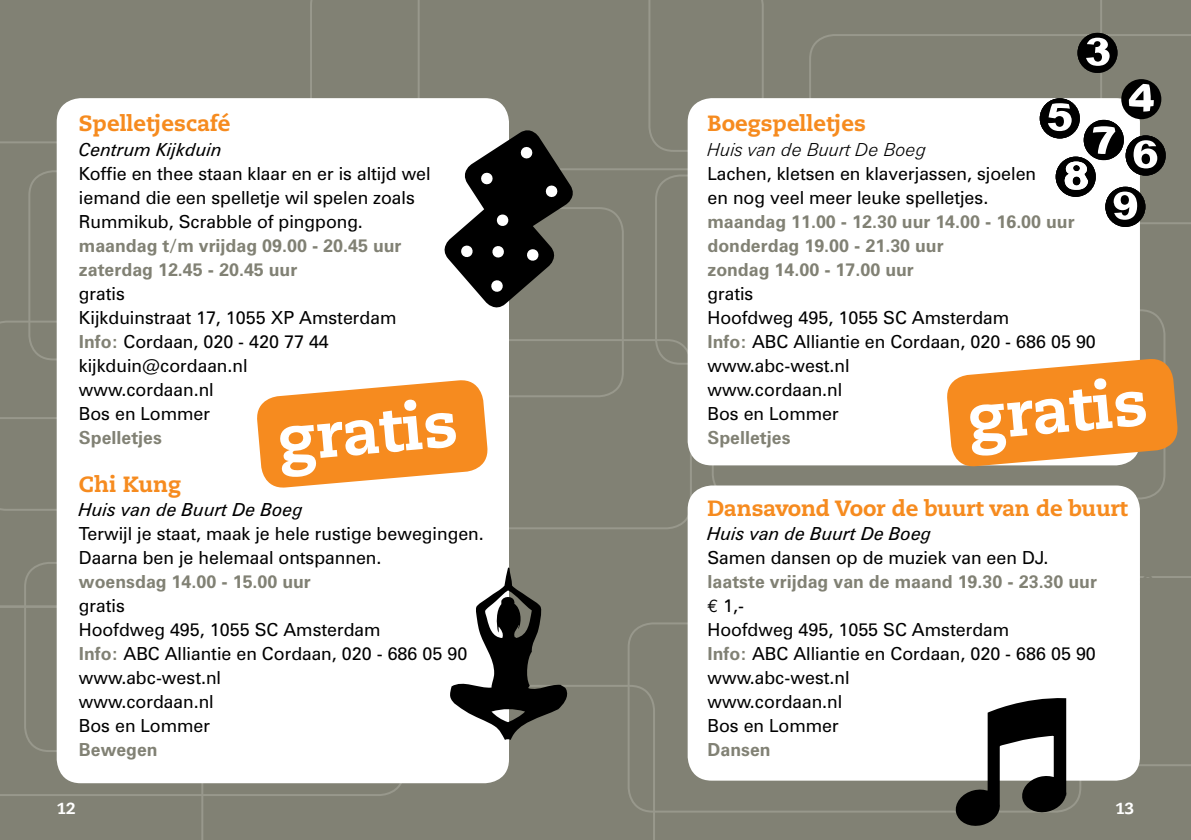
<style>
.page{position:relative;width:1191px;height:840px;background:#fff}
.page>*{position:absolute;margin:0;border:0;box-sizing:border-box;transform-origin:0 0}
.t1{font:800 64px "Caecilia";color:#fff}
.t2{font:800 22px "Caecilia";color:#f68b1f}
.t3{font:18px/24px "Zurich BT";color:#000}
.t4{font:700 18px/24px "Zurich BT";color:#818174}
.t5{font:italic 18px "Zurich BT";color:#000}
.t6{font:italic 300 18px "Zurich BT";color:#000}
.t7{font:700 18px "Helvetica";color:#818174}
.t8{font:800 16px "Caecilia";color:#fff}
.s1{font-weight:700;color:#818174}
.s2{font-family:"Euro Mono"}
</style>
<div class="page">
<div style="left:0;top:0;width:595px;height:839px;background:#818174"></div>
<div style="left:595px;top:0;width:596px;height:839px;background:#818174"></div>
<svg style="left:310px;top:0;width:377px;height:170px"></svg>
<svg style="left:0;top:417px;width:57px;height:188px"></svg>
<svg style="left:0;top:605px;width:201px;height:190px"></svg>
<svg style="left:201px;top:685px;width:454px;height:154px"></svg>
<svg style="left:1102px;top:34px;width:89px;height:190px"></svg>
<svg style="left:648px;top:0;width:454px;height:152px"></svg>
<div style="left:57px;top:98px;width:452px;height:684px;background:#fff;border-radius:24px"></div>
<div style="left:687px;top:98px;width:453px;height:367px;background:#fff;border-radius:24px"></div>
<div style="left:687px;top:485px;width:453px;height:295px;background:#fff;border-radius:24px"></div>
<svg style="left:955px;top:698px;width:112px;height:128px"></svg>
<svg style="left:257px;top:380px;width:231px;height:108px"></svg>
<svg style="left:945px;top:357px;width:233px;height:111px"></svg>
<svg style="left:450px;top:567px;width:120px;height:172px"></svg>
<svg style="left:444px;top:125px;width:134px;height:183px"></svg>
<div style="left:1077px;top:33px;width:40px;height:40px;background:#000;border-radius:20px"></div>
<svg style="left:1086px;top:38px;width:23px;height:28px"></svg>
<div style="left:1121px;top:79px;width:40px;height:40px;background:#000;border-radius:20px"></div>
<svg style="left:1039px;top:98px;width:40px;height:40px"></svg>
<div style="left:1125px;top:135px;width:40px;height:41px;background:#000;border-radius:20px"></div>
<div style="left:1105px;top:187px;width:40px;height:40px;background:#000;border-radius:20px"></div>
<svg style="left:1042px;top:84px;width:120px;height:136px"></svg>
<p class="t2" style="left:79px;top:110px;width:153px">Spelletjescafé</p>
<p class="t5" style="left:79px;top:138px;width:145px">Centrum Kijkduin</p>
<p class="t3" style="left:79px;top:161px;width:353px">Koffie en thee staan klaar en er is altijd wel iemand die een spelletje wil spelen zoals<br>Rummikub, Scrabble of pingpong.</p>
<p class="t4" style="left:79px;top:233px;width:324px">maandag t/m vrijdag 09.00 - 20.45 uur zaterdag 12.45 - 20.45 uur</p>
<p class="t3" style="left:79px;top:281px;width:319px">gratis<br>Kijkduinstraat 17, 1055 XP Amsterdam<br><span class="s1">Info:</span> Cordaan, 020 - 420 77 44 kijkduin@cordaan.nl<br>www.cordaan.nl<br>Bos en Lommer</p>
<p class="t4" style="left:79px;top:425px;width:85px">Spelletjes</p>
<p class="t2" style="left:79px;top:470px;width:104px">Chi Kung</p>
<p class="t5" style="left:79px;top:498px;width:226px">Huis van de Buurt De Boeg</p>
<p class="t3" style="left:79px;top:521px;width:406px">Terwijl je staat, maak je hele rustige bewegingen.<br>Daarna ben je helemaal ontspannen.</p>
<p class="t4" style="left:79px;top:569px;width:233px">woensdag 14.00 - 15.00 uur</p>
<p class="t3" style="left:79px;top:593px;width:390px">gratis<br>Hoofdweg 495, 1055 SC Amsterdam<br><span class="s1">Info:</span> ABC Alliantie en Cordaan, 020 - 686 05 90 www.abc-west.nl<br>www.cordaan.nl<br>Bos en Lommer</p>
<p class="t4" style="left:79px;top:737px;width:80px">Bewegen</p>
<h1 class="t1" style="left:274px;top:399px;width:182px;rotate:-5deg">gratis</h1>
<p class="t2" style="left:707px;top:110px;width:160px">Boegspelletjes</p>
<p class="t6" style="left:707px;top:138px;width:221px">Huis van de Buurt De Boeg</p>
<p class="t3" style="left:707px;top:161px;width:330px">Lachen, kletsen en klaverjassen, sjoelen en nog veel meer leuke spelletjes.</p>
<p class="t4" style="left:707px;top:209px;width:368px">maandag 11.00 - 12.30 uur 14.00 - 16.00 uur donderdag 19.00 - 21.30 uur<br>zondag 14.00 - 17.00 uur</p>
<p class="t3" style="left:707px;top:281px;width:390px">gratis<br>Hoofdweg 495, 1055 SC Amsterdam<br><span class="s1">Info:</span> ABC Alliantie en Cordaan, 020 - 686 05 90 www.abc-west.nl<br>www.cordaan.nl<br>Bos en Lommer</p>
<p class="t4" style="left:707px;top:425px;width:85px">Spelletjes</p>
<h1 class="t1" style="left:964px;top:378px;width:182px;rotate:-5deg">gratis</h1>
<p class="t2" style="left:707px;top:494px;width:422px">Dansavond Voor de buurt van de buurt</p>
<p class="t5" style="left:707px;top:522px;width:226px">Huis van de Buurt De Boeg</p>
<p class="t3" style="left:707px;top:545px;width:342px">Samen dansen op de muziek van een DJ.</p>
<p class="t4" style="left:707px;top:569px;width:391px">laatste vrijdag van de maand 19.30 - 23.30 uur</p>
<p class="t7" style="left:1139px;top:566px;width:15px">€</p>
<p class="t3" style="left:707px;top:593px;width:390px"><span class="s2">€</span> 1,-<br>Hoofdweg 495, 1055 SC Amsterdam<br><span class="s1">Info:</span> ABC Alliantie en Cordaan, 020 - 686 05 90 www.abc-west.nl<br>www.cordaan.nl<br>Bos en Lommer</p>
<p class="t4" style="left:707px;top:737px;width:65px">Dansen</p>
<p class="t8" style="left:57px;top:798px;width:20px">12</p>
<p class="t8" style="left:1115px;top:798px;width:20px">13</p>
</div>
